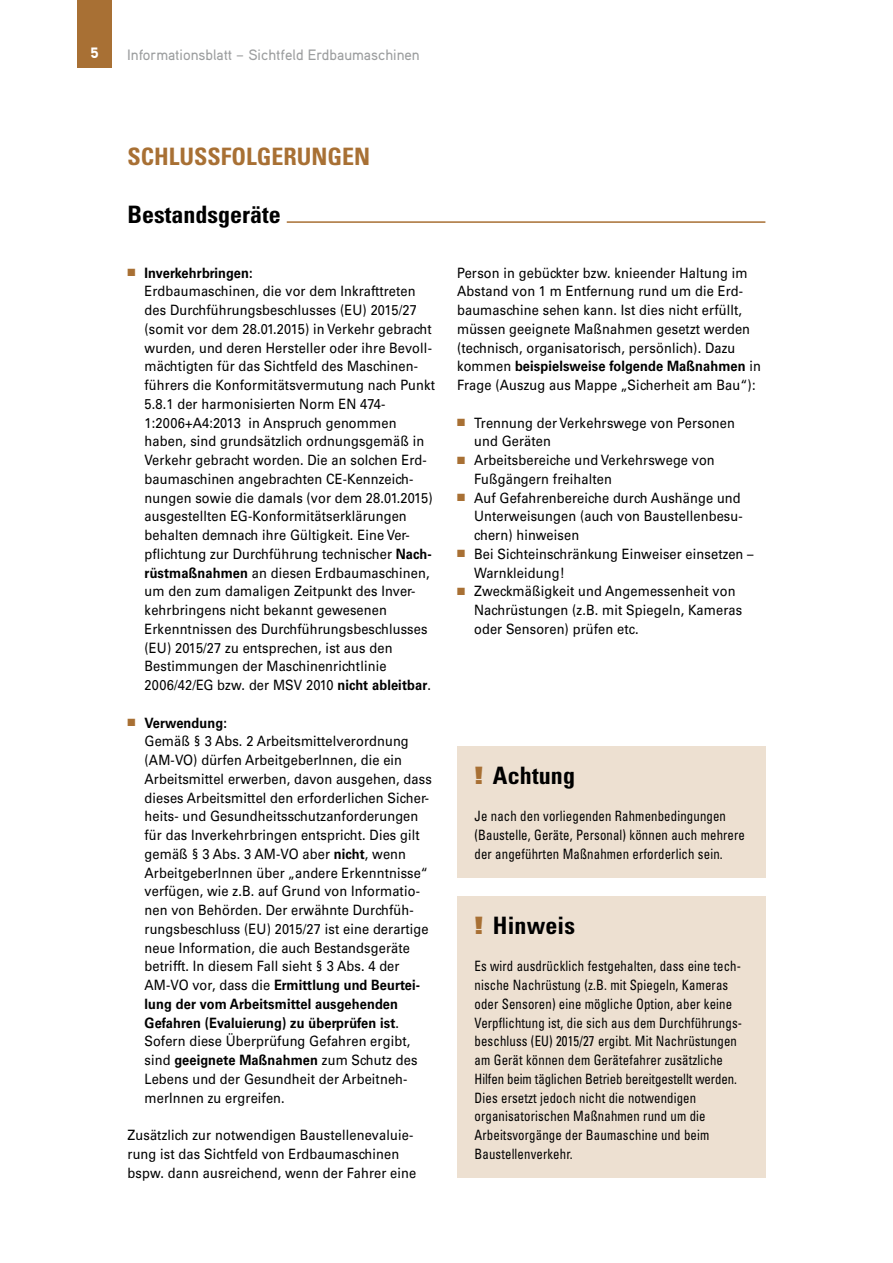
<style>
.page{position:relative;width:893px;height:1263px;background:#fff}
.page>*{position:absolute;margin:0;border:0;box-sizing:border-box;transform-origin:0 0}
.Head_Linie{font:700 condensed 24px "Univers";color:#000}
.Head_Zwischen{font:700 condensed 24px "Univers";color:#a87034}
.t1{font:500 15px "Aaux Pro";color:#9c9e9f}
.t2{font:900 15px "Aaux Pro";color:#fff}
.Lauftext{font:14.25px/18.8px "Univers";letter-spacing:.01em;color:#000;scale:.9 1}
.t3{font:condensed 14.25px/18.8px "Univers";letter-spacing:.01em;color:#000;scale:.9 1}
.s1{color:#a87034}
.s2{font-weight:700}
.s3{font-weight:900;font-stretch:normal;color:#a87034}
</style>
<div class="page">
<div style="left:78px;top:0;width:34px;height:68px;background:#a87034"></div>
<hr style="left:287px;top:221px;width:478px;height:2px;background:#a87034">
<div style="left:457px;top:896px;width:308px;height:282px;background:#ede0d1"></div>
<div style="left:457px;top:746px;width:308px;height:132px;background:#ede0d1"></div>
<p class="t2" style="left:90px;top:44px;width:10px">5</p>
<p class="t1" style="left:127px;top:45px;width:294px">Informationsblatt – Sichtfeld Erdbaumaschinen</p>
<p class="Head_Zwischen" style="left:128px;top:142px;width:244px">SCHLUSSFOLGERUNGEN</p>
<p class="Head_Linie" style="left:128px;top:200px;width:155px">Bestandsgeräte</p>
<p class="Lauftext" style="left:145px;top:263px;width:324px;text-indent:-17px"><span class="s1">■</span> <span class="s2">Inverkehrbringen:<br></span>Erdbaumaschinen, die vor dem Inkrafttreten des Durchführungsbeschlusses (EU) 2015/27 (somit vor dem 28.01.2015) in Verkehr gebracht wurden, und deren Hersteller oder ihre Bevoll&shy;mächtigten für das Sichtfeld des Maschinen&shy;führers die Konformitätsvermutung nach Punkt 5.8.1 der harmonisierten Norm EN 474- 1:2006+A4:2013 in Anspruch genommen haben, sind grundsätzlich ordnungsgemäß in Verkehr gebracht worden. Die an solchen Erd&shy;baumaschinen angebrachten CE-Kennzeich&shy;nungen sowie die damals (vor dem 28.01.2015) ausgestellten EG-Konformitätserklärungen behalten demnach ihre Gültigkeit. Eine Ver&shy;pflichtung zur Durchführung technischer <span class="s2">Nach&shy;rüstmaßnahmen</span> an diesen Erdbaumaschinen, um den zum damaligen Zeitpunkt des Inver&shy;kehrbringens nicht bekannt gewesenen Erkenntnissen des Durchführungsbeschlusses (EU) 2015/27 zu entsprechen, ist aus den Bestimmungen der Maschinenrichtlinie 2006/42/EG bzw. der MSV 2010 <span class="s2">nicht ableitbar</span>.</p>
<p class="Lauftext" style="left:145px;top:713px;width:321px;text-indent:-17px"><span class="s1">■</span> <span class="s2">Verwendung:<br></span>Gemäß § 3 Abs. 2 Arbeitsmittelverordnung (AM-VO) dürfen ArbeitgeberInnen, die ein Arbeitsmittel erwerben, davon ausgehen, dass dieses Arbeitsmittel den erforderlichen Sicher&shy;heits- und Gesundheitsschutzanforderungen für das Inverkehrbringen entspricht. Dies gilt gemäß § 3 Abs. 3 AM-VO aber <span class="s2">nicht</span>, wenn ArbeitgeberInnen über „andere Erkenntnisse“ verfügen, wie z.B. auf Grund von Informatio&shy;nen von Behörden. Der erwähnte Durchfüh&shy;rungsbeschluss (EU) 2015/27 ist eine derartige neue Information, die auch Bestandsgeräte betrifft. In diesem Fall sieht § 3 Abs. 4 der AM-VO vor, dass die <span class="s2">Ermittlung und Beurtei&shy;lung der vom Arbeitsmittel ausgehenden Gefahren (Evaluierung) zu überprüfen ist</span>.<br>Sofern diese Überprüfung Gefahren ergibt, sind <span class="s2">geeignete Maßnahmen</span> zum Schutz des Lebens und der Gesundheit der Arbeitneh&shy;merInnen zu ergreifen.</p>
<p class="Lauftext" style="left:128px;top:1126px;width:322px">Zusätzlich zur notwendigen Baustellenevaluie&shy;rung ist das Sichtfeld von Erdbaumaschinen bspw. dann ausreichend, wenn der Fahrer eine</p>
<p class="Lauftext" style="left:457px;top:263px;width:339px">Person in gebückter bzw. knieender Haltung im Abstand von 1 m Entfernung rund um die Erd&shy;baumaschine sehen kann. Ist dies nicht erfüllt, müssen geeignete Maßnahmen gesetzt werden (technisch, organisatorisch, persönlich). Dazu kommen <span class="s2">beispielsweise folgende Maßnahmen</span> in Frage (Auszug aus Mappe „Sicherheit am Bau“):</p>
<p class="Lauftext" style="left:474px;top:413px;width:291px;text-indent:-17px"><span class="s1">■</span> Trennung der Verkehrswege von Personen und Geräten</p>
<p class="Lauftext" style="left:474px;top:451px;width:269px;text-indent:-17px"><span class="s1">■</span> Arbeitsbereiche und Verkehrswege von<br>Fußgängern freihalten</p>
<p class="Lauftext" style="left:474px;top:488px;width:300px;text-indent:-17px"><span class="s1">■</span> Auf Gefahrenbereiche durch Aushänge und<br>Unterweisungen (auch von Baustellenbesu&shy;chern) hinweisen</p>
<p class="Lauftext" style="left:474px;top:544px;width:312px;text-indent:-17px"><span class="s1">■</span> Bei Sichteinschränkung Einweiser einsetzen –<br>Warnkleidung!</p>
<p class="Lauftext" style="left:474px;top:582px;width:299px;text-indent:-17px"><span class="s1">■</span> Zweckmäßigkeit und Angemessenheit von<br>Nachrüstungen (z.B. mit Spiegeln, Kameras oder Sensoren) prüfen etc.</p>
<p class="Head_Linie" style="left:475px;top:761px;width:102px"><span class="s3">!</span> Achtung</p>
<p class="t3" style="left:475px;top:807px;width:302px">Je nach den vorliegenden Rahmenbedingungen (Baustelle, Geräte, Personal) können auch mehrere der angeführten Maßnahmen erforderlich sein.</p>
<p class="Head_Linie" style="left:475px;top:911px;width:102px"><span class="s3">!</span> Hinweis</p>
<p class="t3" style="left:475px;top:957px;width:299px">Es wird ausdrücklich festgehalten, dass eine tech&shy;nische Nachrüstung (z.B. mit Spiegeln, Kameras oder Sensoren) eine mögliche Option, aber keine Verpflichtung ist, die sich aus dem Durchführungs&shy;beschluss (EU) 2015/27 ergibt. Mit Nachrüstungen am Gerät können dem Gerätefahrer zusätzliche Hilfen beim täglichen Betrieb bereitgestellt werden.<br>Dies ersetzt jedoch nicht die notwendigen organisatorischen Maßnahmen rund um die Arbeitsvorgänge der Baumaschine und beim Baustellenverkehr.</p>
</div>
